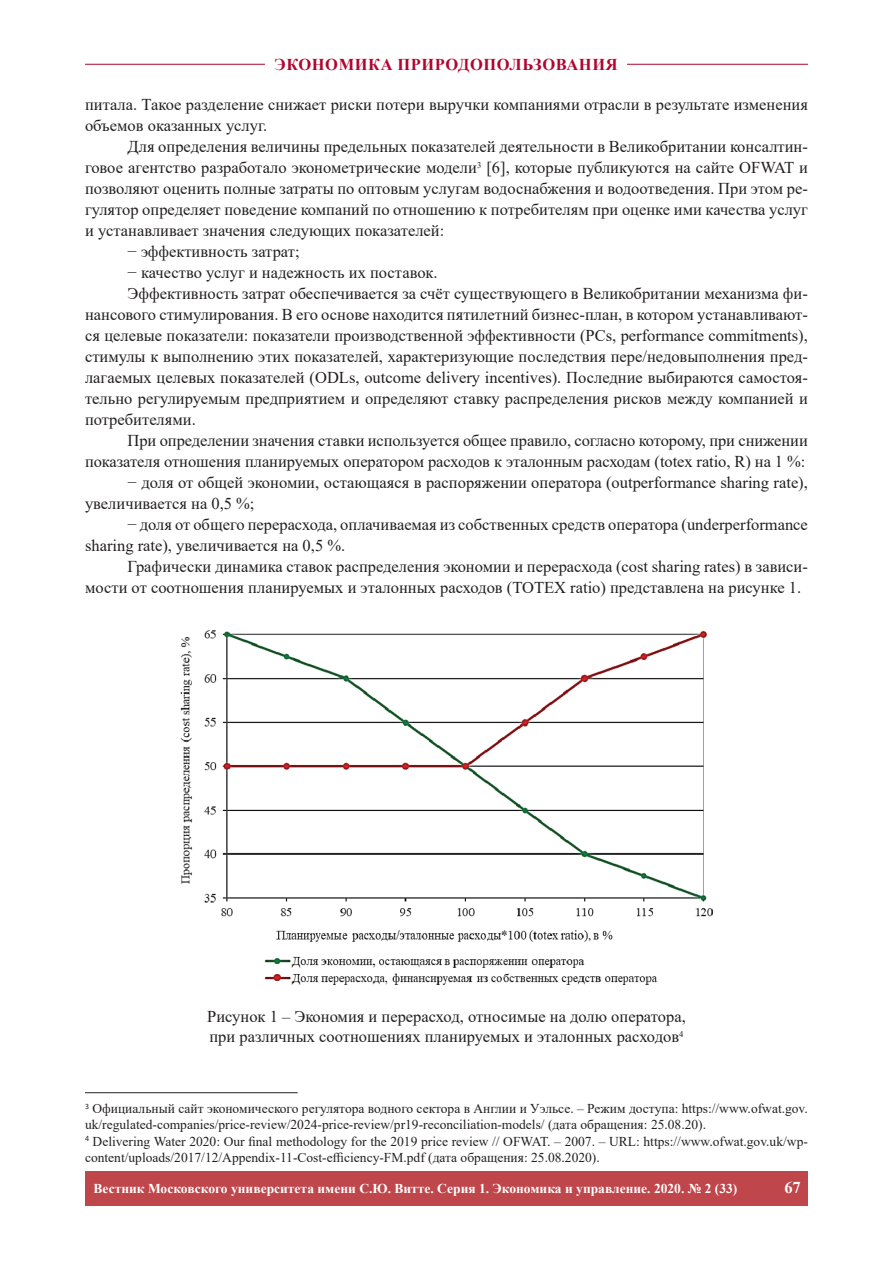
<style>
.page{position:relative;width:893px;height:1263px;background:#fff}
.page>*{position:absolute;margin:0;border:0;box-sizing:border-box;transform-origin:0 0}
.t1{font:16.5px/21px "Times New Roman";color:#231f20}
.t2{font:700 16.5px "Times New Roman";letter-spacing:.035em;color:#b00630}
.t3{font:700 16.5px "Times New Roman";color:#fff}
.t4{font:13.5px/16.2px "Times New Roman";color:#231f20}
.t5{font:700 13.5px "Times New Roman";color:#fff}
</style>
<div class="page">
<hr style="left:85px;top:64px;width:723px;height:1px;background:#b00630">
<div style="left:265px;top:59px;width:362px;height:11px;background:#fff"></div>
<div style="left:85px;top:1171px;width:723px;height:34px;background:#bf464b"></div>
<img style="left:180px;top:630px;width:533px;height:355px">
<hr style="left:85px;top:1092px;width:213px;height:1px;background:#231f20">
<p class="t2" style="left:275px;top:52px;width:345px">ЭКОНОМИКА ПРИРОДОПОЛЬЗОВАНИЯ</p>
<p class="t1" style="left:85px;top:94px;width:724px">питала. Такое разделение снижает риски потери выручки компаниями отрасли в результате изменения объемов оказанных услуг.</p>
<p class="t1" style="left:128px;top:136px;width:682px">Для определения величины предельных показателей деятельности в Великобритании консалтин-</p>
<p class="t1" style="left:85px;top:157px;width:724px">говое агентство разработало эконометрические модели<sup>3</sup> [6], которые публикуются на сайте OFWAT и</p>
<p class="t1" style="left:85px;top:178px;width:724px">позволяют оценить полные затраты по оптовым услугам водоснабжения и водоотведения. При этом ре-</p>
<p class="t1" style="left:85px;top:199px;width:724px">гулятор определяет поведение компаний по отношению к потребителям при оценке ими качества услуг</p>
<p class="t1" style="left:85px;top:220px;width:361px">и устанавливает значения следующих показателей:</p>
<p class="t1" style="left:128px;top:241px;width:174px">− эффективность затрат;</p>
<p class="t1" style="left:128px;top:262px;width:312px">− качество услуг и надежность их поставок.</p>
<p class="t1" style="left:128px;top:283px;width:682px">Эффективность затрат обеспечивается за счёт существующего в Великобритании механизма фи-</p>
<p class="t1" style="left:85px;top:304px;width:724px">нансового стимулирования. В его основе находится пятилетний бизнес-план, в котором устанавливают-</p>
<p class="t1" style="left:85px;top:325px;width:724px">ся целевые показатели: показатели производственной эффективности (PCs, performance commitments),</p>
<p class="t1" style="left:85px;top:346px;width:724px">стимулы к выполнению этих показателей, характеризующие последствия пере/недовыполнения пред-</p>
<p class="t1" style="left:85px;top:367px;width:724px">лагаемых целевых показателей (ODLs, outcome delivery incentives). Последние выбираются самостоя-</p>
<p class="t1" style="left:85px;top:388px;width:724px">тельно регулируемым предприятием и определяют ставку распределения рисков между компанией и</p>
<p class="t1" style="left:85px;top:409px;width:112px">потребителями.</p>
<p class="t1" style="left:128px;top:430px;width:682px">При определении значения ставки используется общее правило, согласно которому, при снижении</p>
<p class="t1" style="left:85px;top:451px;width:722px">показателя отношения планируемых оператором расходов к эталонным расходам (totex ratio, R) на 1 %:</p>
<p class="t1" style="left:128px;top:472px;width:682px">− доля от общей экономии, остающаяся в распоряжении оператора (outperformance sharing rate),</p>
<p class="t1" style="left:85px;top:493px;width:171px">увеличивается на 0,5 %;</p>
<p class="t1" style="left:128px;top:514px;width:682px">− доля от общего перерасхода, оплачиваемая из собственных средств оператора (underperformance</p>
<p class="t1" style="left:85px;top:535px;width:262px">sharing rate), увеличивается на 0,5 %.</p>
<p class="t1" style="left:128px;top:556px;width:682px">Графически динамика ставок распределения экономии и перерасхода (cost sharing rates) в зависи-</p>
<p class="t1" style="left:85px;top:577px;width:718px">мости от соотношения планируемых и эталонных расходов (TOTEX ratio) представлена на рисунке 1.</p>
<p class="t1" style="left:207px;top:1006px;width:480px;line-height:19.8px">Рисунок 1 – Экономия и перерасход, относимые на долю оператора, при различных соотношениях планируемых и эталонных расходов<sup>4</sup></p>
<p class="t4" style="left:85px;top:1100px;width:724px"><sup>3</sup> Официальный сайт экономического регулятора водного сектора в Англии и Уэльсе. – Режим доступа: https://www.ofwat.gov. uk/regulated-companies/price-review/2024-price-review/pr19-reconciliation-models/ (дата обращения: 25.08.20).<br><sup>4</sup> Delivering Water 2020: Our final methodology for the 2019 price review // OFWAT. – 2007. – URL: https://www.ofwat.gov.uk/wp&shy;content/uploads/2017/12/Appendix-11-Cost-efficiency-FM.pdf (дата обращения: 25.08.2020).</p>
<p class="t5" style="left:94px;top:1179px;width:645px">Вестник Московского университета имени С.Ю. Витте. Серия 1. Экономика и управление. 2020. № 2 (33)</p>
<p class="t3" style="left:784px;top:1175px;width:18px">67</p>
</div>
